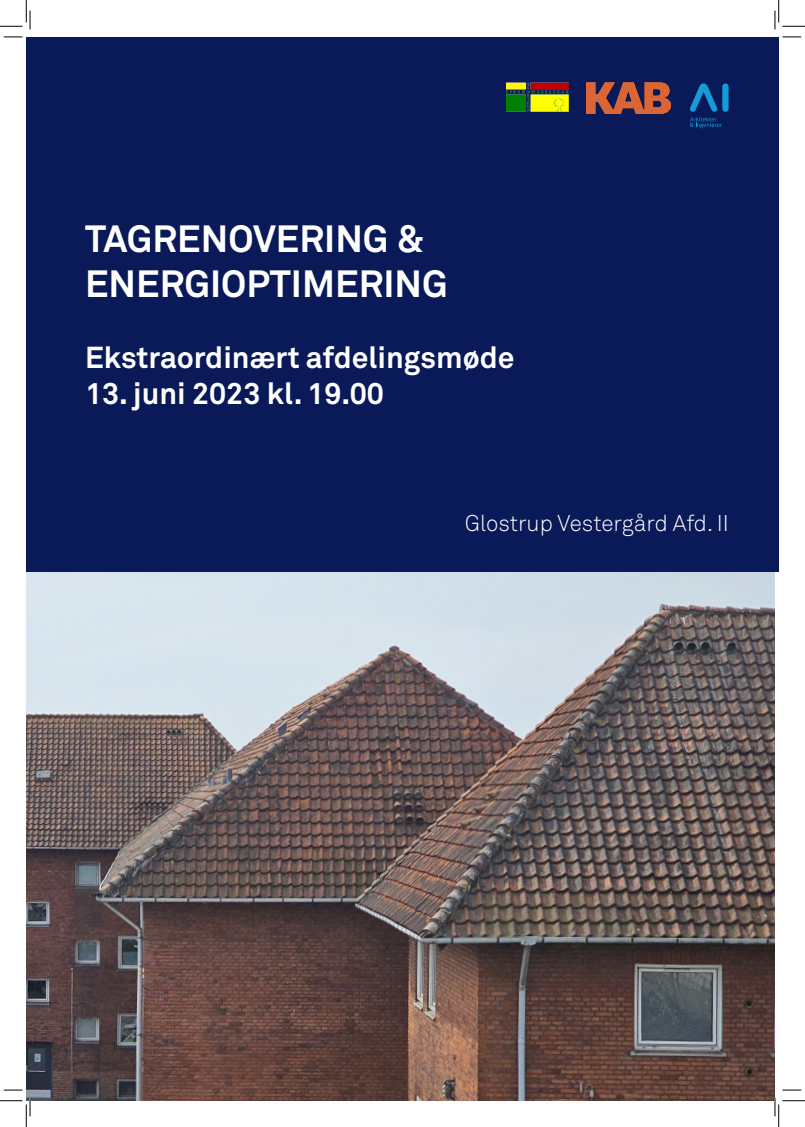
<style>
.page{position:relative;width:805px;height:1127px;background:#fff}
.page>*{position:absolute;margin:0;border:0;box-sizing:border-box;transform-origin:0 0}
.t1{font:700 37.5px/45px "Akkurat Pro";color:#fff}
.t2{font:700 30px "Akkurat Pro";color:#fff}
.t3{font:22.5px "Akkurat Light Pro";letter-spacing:-.005em;color:#fff}
</style>
<div class="page">
<img style="left:26px;top:571px;width:748px;height:529px">
<div style="left:26px;top:37px;width:752px;height:534px;background:#0a1a58"></div>
<img style="left:506px;top:82px;width:62px;height:30px">
<img style="left:586px;top:82px;width:83px;height:31px">
<svg style="left:690px;top:83px;width:31px;height:45px"></svg>
<div style="left:722px;top:83px;width:6px;height:29px;background:#149cd8;border-radius:3px"></div>
<svg style="left:4px;top:36px;width:18px;height:2px"></svg>
<svg style="left:782px;top:36px;width:18px;height:2px"></svg>
<svg style="left:4px;top:1089px;width:18px;height:1px"></svg>
<svg style="left:782px;top:1089px;width:18px;height:1px"></svg>
<svg style="left:0;top:0;width:31px;height:29px"></svg>
<svg style="left:0;top:1097px;width:31px;height:29px"></svg>
<svg style="left:774px;top:0;width:30px;height:29px"></svg>
<svg style="left:773px;top:1097px;width:31px;height:29px"></svg>
<p class="t1" style="left:85px;top:216px;width:364px">TAGRENOVERING &amp;<br>ENERGIOPTIMERING</p>
<p class="t2" style="left:85px;top:339px;width:431px">Ekstraordinært afdelingsmøde</p>
<p class="t2" style="left:85px;top:375px;width:300px">13. juni 2023 kl. 19.00</p>
<p class="t3" style="left:464px;top:509px;width:265px">Glostrup Vestergård Afd. II</p>
</div>
